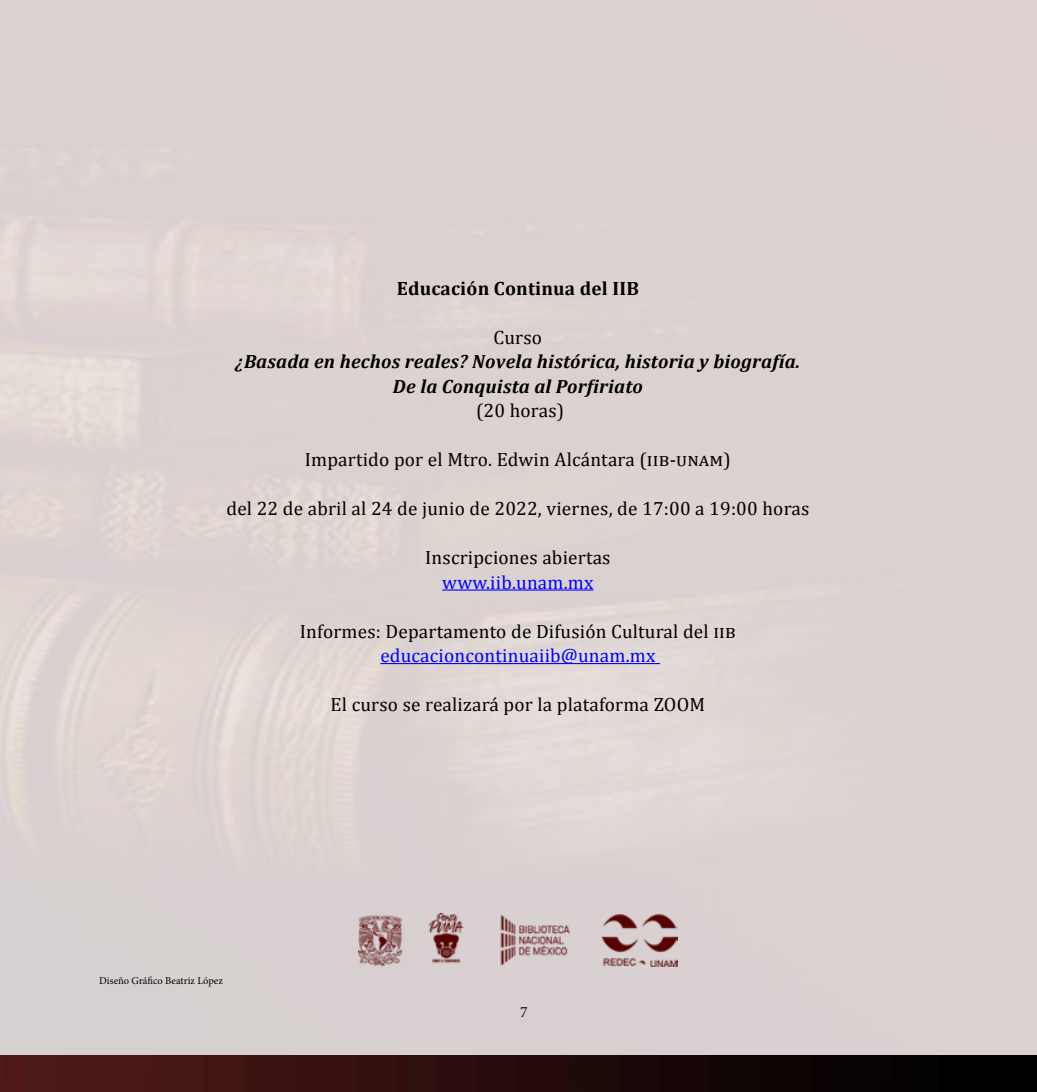
<style>
.page{position:relative;width:1037px;height:1092px;background:#fff}
.page>*{position:absolute;margin:0;border:0;box-sizing:border-box;transform-origin:0 0}
.t1{font:19.25px "Cambria";letter-spacing:.01em;color:#000}
.t2{font:italic 700 19.25px/24.5px "Cambria";letter-spacing:.01em;color:#000;text-align:center}
.t3{font:19.25px "Cambria";letter-spacing:.01em;color:#00f}
.t4{font:700 19.25px "Cambria";letter-spacing:.01em;color:#000}
.t5{font:15.75px "Minion Pro";color:#020203}
.t6{font:10.5px "Minion Pro";color:#000}
</style>
<div class="page">
<div style="left:0;top:0;width:1037px;height:1091px;background:#dbd2d1"></div>
<img style="left:1px;top:1055px;width:1036px;height:36px">
<hr style="left:442px;top:589px;width:151px;height:1px;background:#00f">
<hr style="left:380px;top:663px;width:280px;height:1px;background:#00f">
<img style="left:358px;top:913px;width:319px;height:53px">
<p class="t4" style="left:397px;top:276px;width:244px">Educación Continua del IIB</p>
<p class="t1" style="left:494px;top:326px;width:50px">Curso</p>
<p class="t2" style="left:235px;top:349px;width:566px">¿Basada en hechos reales? Novela histórica, historia y biografía.<br>De la Conquista al Porfiriato</p>
<p class="t1" style="left:476px;top:399px;width:90px">(20 horas)</p>
<p class="t1" style="left:305px;top:448px;width:428px">Impartido por el Mtro. Edwin Alcántara (iib-unam)</p>
<p class="t1" style="left:226px;top:497px;width:584px">del 22 de abril al 24 de junio de 2022, viernes, de 17:00 a 19:00 horas</p>
<p class="t1" style="left:425px;top:546px;width:187px">Inscripciones abiertas</p>
<p class="t3" style="left:442px;top:571px;width:153px">www.iib.unam.mx</p>
<p class="t1" style="left:300px;top:620px;width:437px">Informes: Departamento de Difusión Cultural del iib</p>
<p class="t3" style="left:380px;top:644px;width:276px">educacioncontinuaiib@unam.mx</p>
<p class="t1" style="left:331px;top:693px;width:376px">El curso se realizará por la plataforma ZOOM</p>
<p class="t6" style="left:99px;top:973px;width:125px">Diseño Gráfico Beatriz López</p>
<p class="t5" style="left:520px;top:1001px;width:9px">7</p>
</div>
